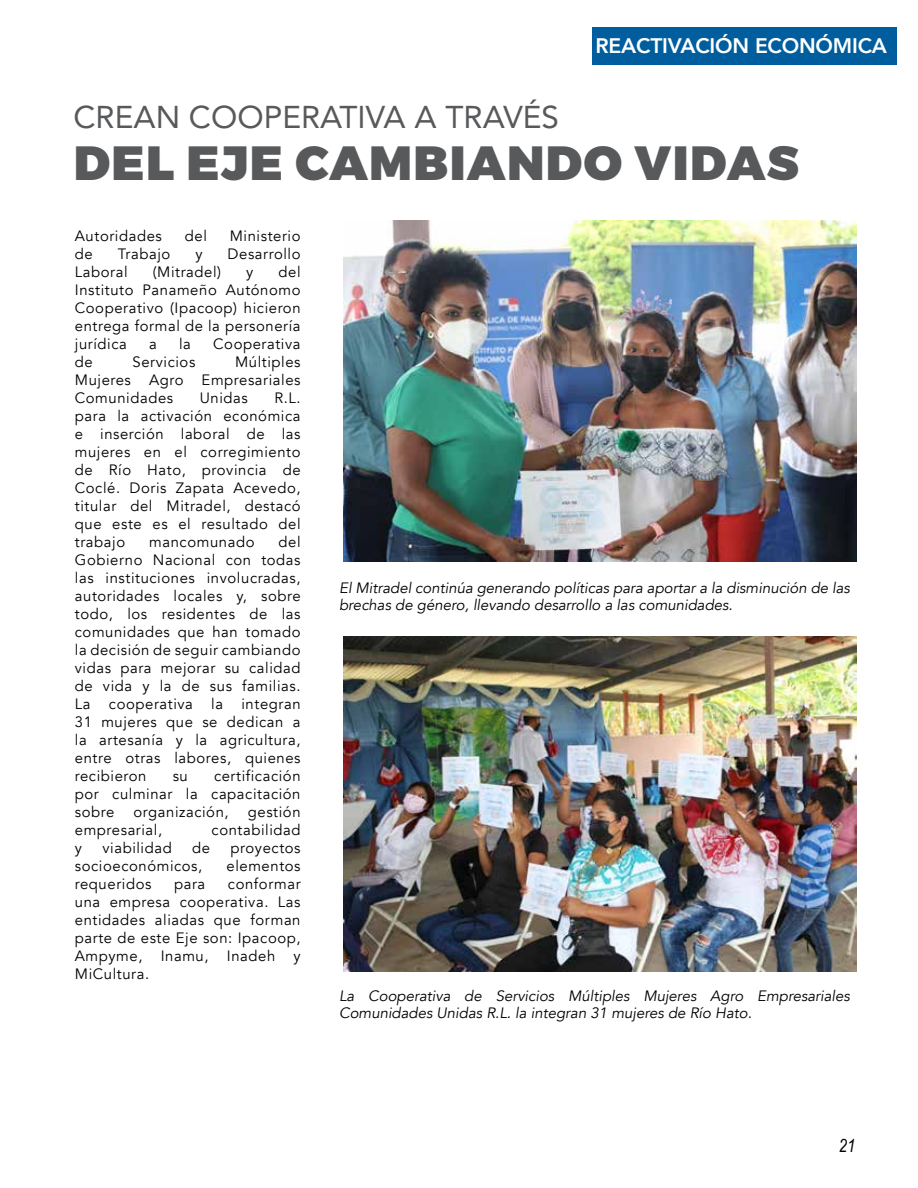
<style>
.page{position:relative;width:918px;height:1188px;background:#fff}
.page>*{position:absolute;margin:0;border:0;box-sizing:border-box;transform-origin:0 0}
.t1{font:900 48px "Montserrat";letter-spacing:.03em;color:#58595b}
.t2{font:31.5px "Avenir";color:#58595b}
.t3{font:800 21px "Avenir";letter-spacing:-.01em;color:#fff}
.t4{font:italic 18px "Arial Narrow";color:#000}
.t5{font:15px/18px "Avenir";letter-spacing:.04em;color:#000;text-align:justify}
.t6{font:italic 15px/16.5px "Avenir";color:#000}
</style>
<div class="page">
<div style="left:592px;top:27px;width:304px;height:38px;background:#005e9e"></div>
<img style="left:344px;top:220px;width:512px;height:341px">
<img style="left:344px;top:637px;width:512px;height:335px">
<h3 class="t3" style="left:596px;top:29px;width:293px">REACTIVACIÓN ECON ÓMICA</h3>
<h2 class="t2" style="left:73px;top:92px;width:487px">CREAN COOPERATIVA A TRAVÉS</h2>
<h1 class="t1" style="left:74px;top:133px;width:727px">DEL EJE CAMBIANDO VIDAS</h1>
<p class="t5" style="left:75px;top:227px;width:89px">Autoridades</p>
<p class="t5" style="left:185px;top:227px;width:24px">del</p>
<p class="t5" style="left:230px;top:227px;width:72px">Ministerio</p>
<p class="t5" style="left:75px;top:245px;width:19px">de</p>
<p class="t5" style="left:118px;top:245px;width:54px">Trabajo</p>
<p class="t5" style="left:195px;top:245px;width:9px">y</p>
<p class="t5" style="left:228px;top:245px;width:74px">Desarrollo</p>
<p class="t5" style="left:75px;top:263px;width:54px">Laboral</p>
<p class="t5" style="left:153px;top:263px;width:70px">(Mitradel)</p>
<p class="t5" style="left:246px;top:263px;width:9px">y</p>
<p class="t5" style="left:75px;top:263px;width:227px;text-indent:204px">del Instituto Panameño Autónomo Cooperativo (Ipacoop) hicieron entrega formal de la personería jurídica</p>
<p class="t5" style="left:149px;top:335px;width:9px">a</p>
<p class="t5" style="left:179px;top:335px;width:13px">la</p>
<p class="t5" style="left:213px;top:335px;width:89px">Cooperativa</p>
<p class="t5" style="left:75px;top:353px;width:19px">de</p>
<p class="t5" style="left:133px;top:353px;width:64px">Servicios</p>
<p class="t5" style="left:75px;top:353px;width:227px;text-indent:160px">Múltiples Mujeres Agro Empresariales Comunidades</p>
<p class="t5" style="left:200px;top:389px;width:50px">Unidas</p>
<p class="t5" style="left:75px;top:389px;width:227px;text-indent:199px">R.L. para la activación económica e inserción laboral de las mujeres en el corregimiento de Río Hato, provincia de Coclé. Doris Zapata Acevedo, titular del Mitradel, destacó que este es el resultado del trabajo</p>
<p class="t5" style="left:75px;top:533px;width:227px;text-indent:204px">del Gobierno Nacional con todas las instituciones involucradas, autoridades locales y, sobre todo, los residentes de las comunidades que han tomado la decisión de seguir cambiando vidas para mejorar su calidad de vida y la de sus familias.<br>La cooperativa la integran 31 mujeres que se dedican a la artesanía y la agricultura, entre otras labores, quienes recibieron</p>
<p class="t5" style="left:149px;top:533px;width:107px">mancomunado</p>
<p class="t5" style="left:75px;top:767px;width:227px;text-indent:139px">certificación por culminar la capacitación sobre</p>
<p class="t5" style="left:173px;top:767px;width:17px">su</p>
<p class="t5" style="left:134px;top:803px;width:97px">organización,</p>
<p class="t5" style="left:248px;top:803px;width:54px">gestión</p>
<p class="t5" style="left:75px;top:821px;width:89px">empresarial,</p>
<p class="t5" style="left:212px;top:821px;width:91px">contabilidad</p>
<p class="t5" style="left:75px;top:839px;width:9px">y</p>
<p class="t5" style="left:102px;top:839px;width:71px">viabilidad</p>
<p class="t5" style="left:192px;top:839px;width:19px">de</p>
<p class="t5" style="left:231px;top:839px;width:71px">proyectos</p>
<p class="t5" style="left:75px;top:857px;width:129px">socioeconómicos,</p>
<p class="t5" style="left:227px;top:857px;width:76px">elementos</p>
<p class="t5" style="left:75px;top:875px;width:78px">requeridos</p>
<p class="t5" style="left:174px;top:875px;width:33px">para</p>
<p class="t5" style="left:75px;top:875px;width:227px;text-indent:153px">conformar una empresa cooperativa. Las entidades aliadas que forman parte de este Eje son: Ipacoop, Ampyme, Inamu, Inadeh y MiCultura.</p>
<p class="t6" style="left:339px;top:580px;width:512px">El Mitradel continúa generando políticas para aportar a la disminución de las brechas de género, llevando desarrollo a las comunidades.</p>
<p class="t6" style="left:339px;top:988px;width:512px">La Cooperativa de Servicios Múltiples Mujeres Agro Empresariales<br>Comunidades Unidas R.L. la integran 31 mujeres de Río Hato.</p>
<p class="t4" style="left:839px;top:1133px;width:18px">21</p>
</div>
